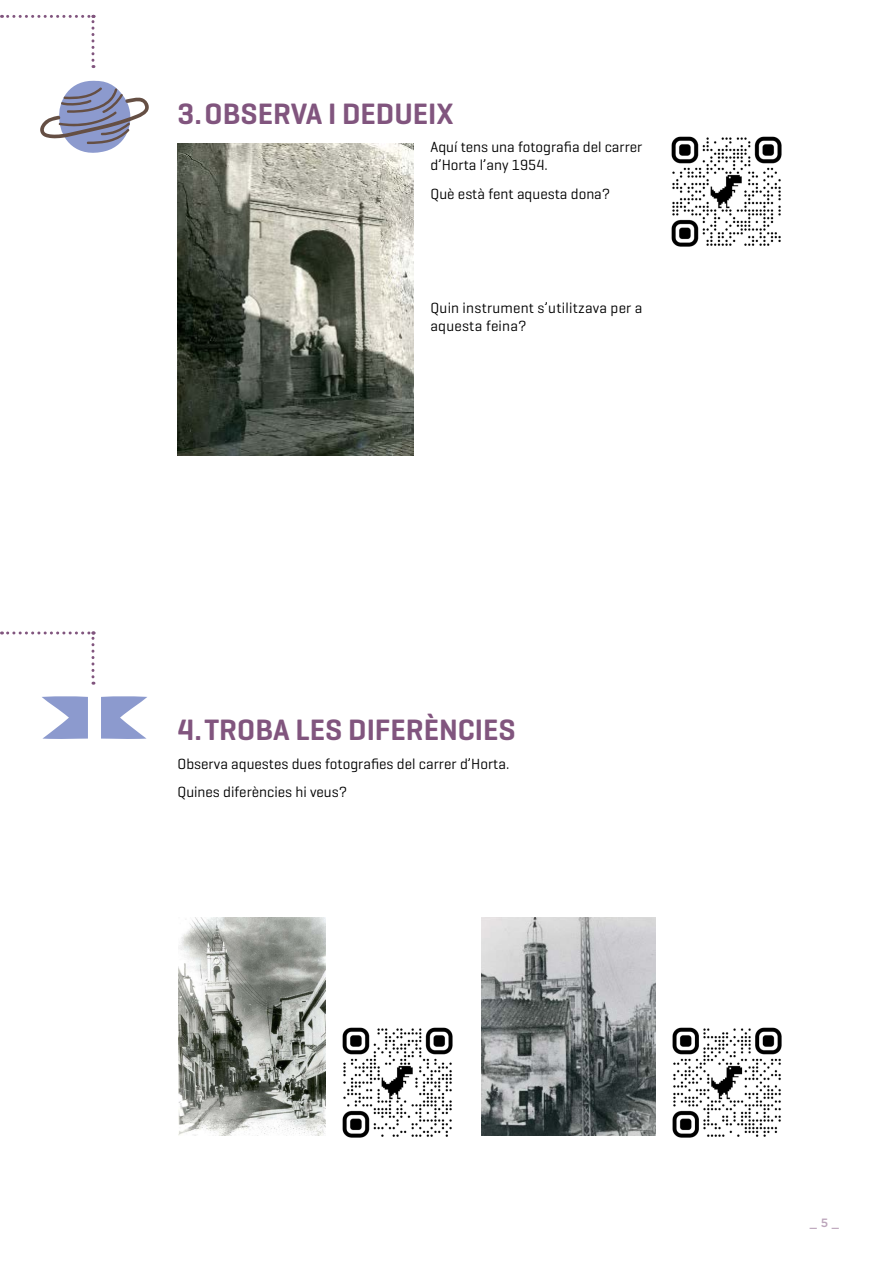
<style>
.page{position:relative;width:893px;height:1263px;background:#fff}
.page>*{position:absolute;margin:0;border:0;box-sizing:border-box;transform-origin:0 0}
.t1{font:600 30px "Geogrotesque";color:#81557e}
.t2{font:15px/18px "Geogrotesque";color:#000}
.t3{font:500 12px "Gotham";color:#bca5bb}
</style>
<div class="page">
<img style="left:178px;top:143px;width:235px;height:312px">
<img style="left:671px;top:136px;width:111px;height:111px">
<svg style="left:2px;top:15px;width:92px;height:53px"></svg>
<svg style="left:2px;top:631px;width:92px;height:54px"></svg>
<svg style="left:40px;top:80px;width:109px;height:73px"></svg>
<img style="left:481px;top:917px;width:174px;height:218px">
<img style="left:179px;top:917px;width:147px;height:218px">
<img style="left:342px;top:1027px;width:111px;height:111px">
<img style="left:672px;top:1027px;width:110px;height:111px">
<svg style="left:42px;top:696px;width:46px;height:43px"></svg>
<svg style="left:101px;top:696px;width:46px;height:43px"></svg>
<h1 class="t1" style="left:178px;top:95px;width:278px">3.OBSERVA I DEDUEIX</h1>
<p class="t2" style="left:430px;top:138px;width:213px">Aquí tens una fotografia del carrer d’Horta l’any 1954.</p>
<p class="t2" style="left:430px;top:184px;width:181px">Què està fent aquesta dona?</p>
<p class="t2" style="left:430px;top:299px;width:213px">Quin instrument s’utilitzava per a aquesta feina?</p>
<h1 class="t1" style="left:178px;top:711px;width:340px">4.TROBA LES DIFERÈNCIES</h1>
<p class="t2" style="left:178px;top:749px;width:333px;line-height:28.7px">Observa aquestes dues fotografies del carrer d’Horta.<br>Quines diferències hi veus?</p>
<p class="t3" style="left:810px;top:1215px;width:31px">_ 5 _</p>
</div>
